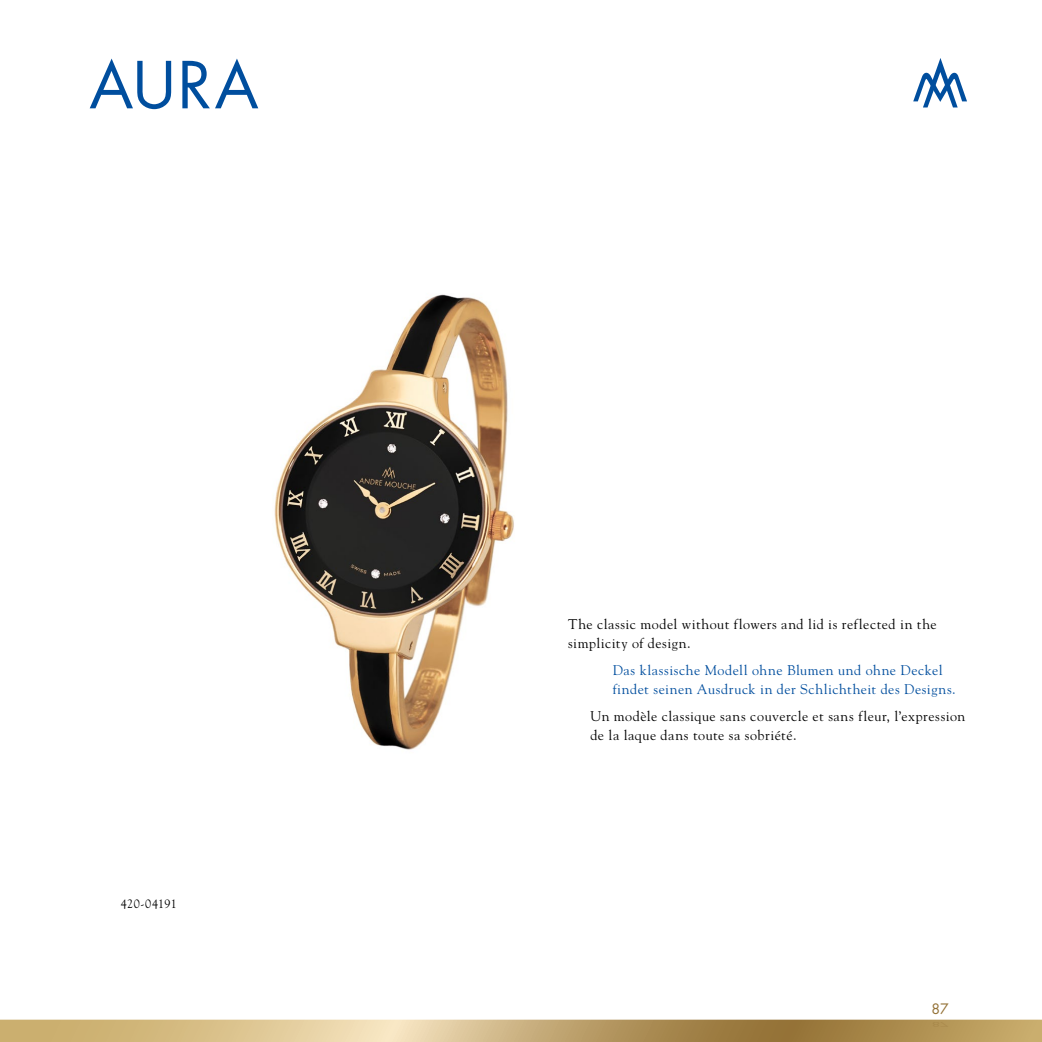
<style>
.page{position:relative;width:1042px;height:1042px;background:#fff}
.page>*{position:absolute;margin:0;border:0;box-sizing:border-box;transform-origin:0 0}
._2Serie-blau{font:63px "Futura";color:#004e9e}
._8Text-Doppels-de{font:14px/19.2px "Goudy";letter-spacing:.035em;color:#004e9e}
._9Text-Doppels-fr{font:14px/19.2px "Goudy";letter-spacing:.035em;color:#000}
._9Text-Modell-eng{font:14px/19.2px "Goudy";letter-spacing:.035em;color:#000}
.t1{font:14px "Futura";color:#947237}
._0Numeros{font:12.25px "Goudy";letter-spacing:.015em;color:#000}
</style>
<div class="page">
<svg style="left:913px;top:58px;width:54px;height:49px"></svg>
<img style="left:274px;top:294px;width:240px;height:456px">
<svg style="left:0;top:1019px;width:1042px;height:23px;background:#c6ab76"></svg>
<p class="_2Serie-blau" style="left:89px;top:45px;width:171px">AURA</p>
<p class="_0Numeros" style="left:121px;top:896px;width:58px">420-04191</p>
<p class="_9Text-Modell-eng" style="left:568px;top:614px;width:370px">The classic model without flowers and lid is reflected in the simplicity of design.</p>
<p class="_8Text-Doppels-de" style="left:613px;top:660px;width:344px">Das klassische Modell ohne Blumen und ohne Deckel findet seinen Ausdruck in der Schlichtheit des Designs.</p>
<p class="_9Text-Doppels-fr" style="left:590px;top:706px;width:376px">Un modèle classique sans couvercle et sans fleur, l’expression de la laque dans toute sa sobriété.</p>
<p class="t1" style="left:931px;top:1000px;width:19px">87</p>
</div>
